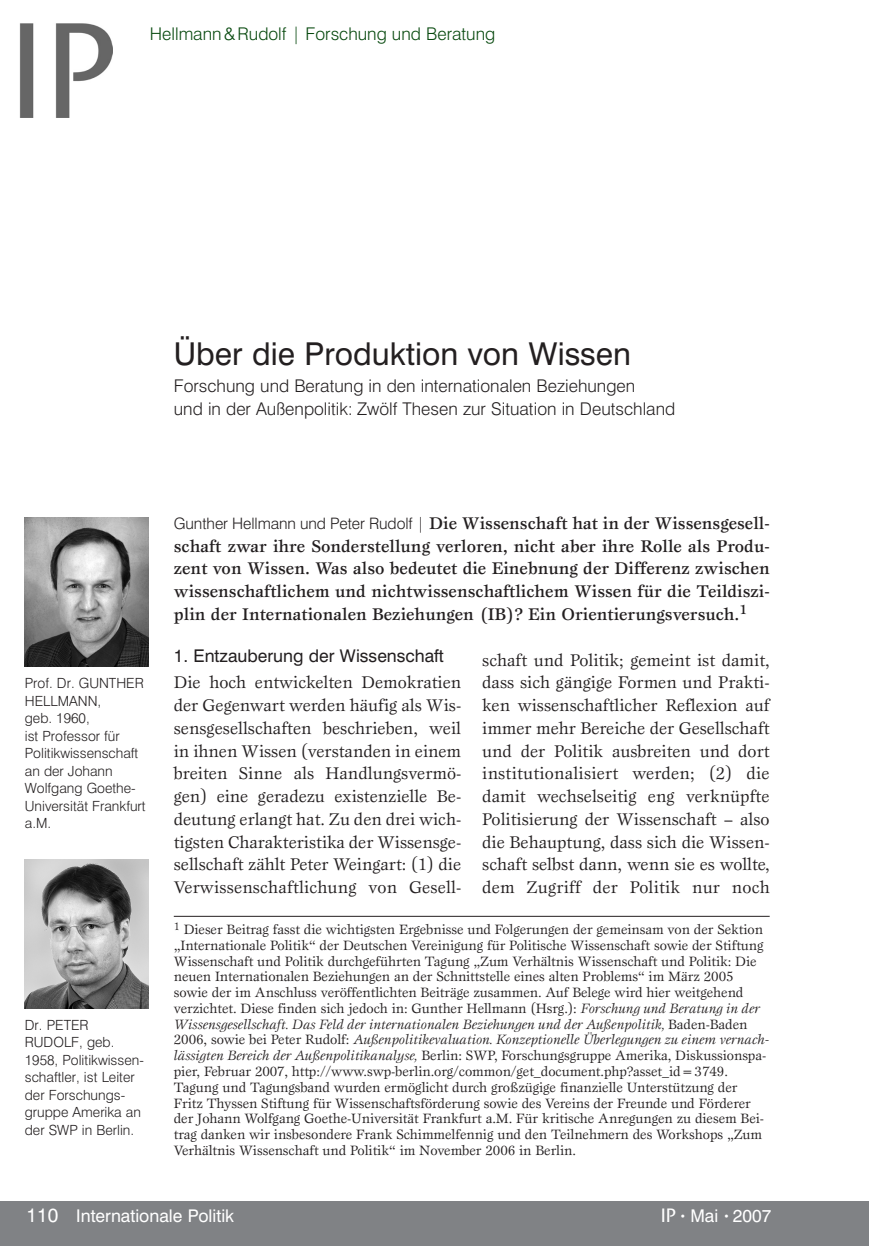
<style>
.page{position:relative;width:869px;height:1246px;background:#fff}
.page>*{position:absolute;margin:0;border:0;box-sizing:border-box;transform-origin:0 0}
.t1{font:31.5px "Swiss 721 BT";color:#231f20}
.t2{font:19.25px "Swiss 721 BT";color:#fff}
.t3{font:17.5px/22.8px "Esprit";letter-spacing:.01em;color:#231f20;text-align:justify}
.t4{font:500 17.5px/22.8px "Esprit";color:#231f20;text-align:justify}
.t5{font:300 17.5px/22.8px "Swiss 721 BT";color:#231f20}
.t6{font:300 17.5px "Swiss 721 BT";color:#07490e}
.t7{font:17.5px "Swiss 721 BT";color:#fff}
.t8{font:17.5px "Swiss 721 BT";color:#231f20}
.t9{font:14px/15.8px "Esprit";letter-spacing:-.005em;color:#231f20}
.t10{font:300 14px/17.5px "Swiss 721 BT";color:#231f20}
.s1{font-family:"Swiss 721 BT";font-weight:300;font-size:15.75px}
.s2{font-style:italic}
.s3{font-family:"ITC Stone Sans";font-weight:500;font-size:19.25px}
.s4{font-size:10.5px}
</style>
<div class="page">
<div style="left:0;top:1200px;width:868px;height:45px;background:#808285"></div>
<img style="left:20px;top:23px;width:93px;height:95px">
<hr style="left:868px;top:1200px;width:1px;height:45px;background:#808285">
<img style="left:25px;top:517px;width:124px;height:149px">
<hr style="left:174px;top:915px;width:595px;height:1px;background:#231f20">
<img style="left:25px;top:859px;width:124px;height:148px">
<p class="t6" style="left:150px;top:23px;width:347px">Hellmann &amp; Rudolf | Forschung und Beratung</p>
<h1 class="t1" style="left:174px;top:334px;width:458px">Über die Produktion von Wissen</h1>
<p class="t5" style="left:174px;top:374px;width:503px">Forschung und Beratung in den internationalen Beziehungen<br>und in der Außenpolitik: Zwölf Thesen zur Situation in Deutschland</p>
<p class="t10" style="left:25px;top:674px;width:122px">Prof. Dr. GUNTHER<br>HELLMANN,<br>geb. 1960,<br>ist Professor für<br>Politikwissenschaft an der Johann<br>Wolfgang Goethe-<br>Universität Frankfurt a.M.</p>
<p class="t10" style="left:25px;top:1015px;width:120px">Dr. PETER<br>RUDOLF, geb.<br>1958, Politikwissen&shy;schaftler, ist Leiter der Forschungs&shy;gruppe Amerika an der SWP in Berlin.</p>
<p class="t4" style="left:174px;top:511px;width:597px"><span class="s1">Gunther Hellmann und Peter Rudolf |</span> Die Wissenschaft hat in der Wissensgesell&shy;schaft zwar ihre Sonderstellung verloren, nicht aber ihre Rolle als Produ&shy;zent von Wissen. Was also bedeutet die Einebnung der Differenz zwischen wissenschaftlichem und nichtwissenschaftlichem Wissen für die Teildiszi&shy;plin der Internationalen Beziehungen (IB)? Ein Orientierungsversuch.<sup>1</sup></p>
<p class="t8" style="left:174px;top:645px;width:271px">1. Entzauberung der Wissenschaft</p>
<p class="t3" style="left:174px;top:670px;width:289px">Die hoch entwickelten Demokratien der Gegenwart werden häufig als Wis&shy;sensgesellschaften beschrieben, weil in ihnen Wissen (verstanden in einem breiten Sinne als Handlungsvermö&shy;gen) eine geradezu existenzielle Be&shy;deutung erlangt hat. Zu den drei wich&shy;tigsten Charakteristika der Wissensge&shy;sellschaft zählt Peter Weingart: (1) die Verwissenschaftlichung von Gesell-</p>
<p class="t3" style="left:482px;top:648px;width:289px">schaft und Politik; gemeint ist damit, dass sich gängige Formen und Prakti&shy;ken wissenschaftlicher Reflexion auf immer mehr Bereiche der Gesellschaft und der Politik ausbreiten und dort institutionalisiert werden; (2) die damit wechselseitig eng verknüpfte Politisierung der Wissenschaft – also die Behauptung, dass sich die Wissen&shy;schaft selbst dann, wenn sie es wollte, dem Zugriff der Politik nur noch</p>
<p class="t9" style="left:174px;top:921px;width:596px"><sup>1</sup> Dieser Beitrag fasst die wichtigsten Ergebnisse und Folgerungen der gemeinsam von der Sektion „Internationale Politik“ der Deutschen Vereinigung für Politische Wissenschaft sowie der Stiftung Wissenschaft und Politik durchgeführten Tagung „Zum Verhältnis Wissenschaft und Politik: Die neuen Internationalen Beziehungen an der Schnittstelle eines alten Problems“ im März 2005 sowie der im Anschluss veröffentlichten Beiträge zusammen. Auf Belege wird hier weitgehend verzichtet. Diese finden sich jedoch in: Gunther Hellmann (Hsrg.): <span class="s2">Forschung und Beratung in der Wissensgesellschaft. Das Feld der internationalen Beziehungen und der Außenpolitik,</span> Baden-Baden 2006, sowie bei Peter Rudolf: <span class="s2">Außenpolitikevaluation. Konzeptionelle Überlegungen zu einem vernach&shy;lässigten Bereich der Außenpolitikanalyse,</span> Berlin: SWP, Forschungsgruppe Amerika, Diskussionspa&shy;pier, Februar 2007, http://www.swp-berlin.org/common/get_document.php?asset_id=3749.<br>Tagung und Tagungsband wurden ermöglicht durch großzügige finanzielle Unterstützung der Fritz Thyssen Stiftung für Wissenschaftsförderung sowie des Vereins der Freunde und Förderer der Johann Wolfgang Goethe-Universität Frankfurt a.M. Für kritische Anregungen zu diesem Bei&shy;trag danken wir insbesondere Frank Schimmelfennig und den Teilnehmern des Workshops „Zum Verhältnis Wissenschaft und Politik“ im November 2006 in Berlin.</p>
<h2 class="t2" style="left:27px;top:1202px;width:33px">110</h2>
<p class="t7" style="left:76px;top:1204px;width:159px">Internationale Politik</p>
<p class="t7" style="left:660px;top:1204px;width:112px"><span class="s3">IP</span> <span class="s4">•</span> Mai <span class="s4">•</span> 2007</p>
</div>
